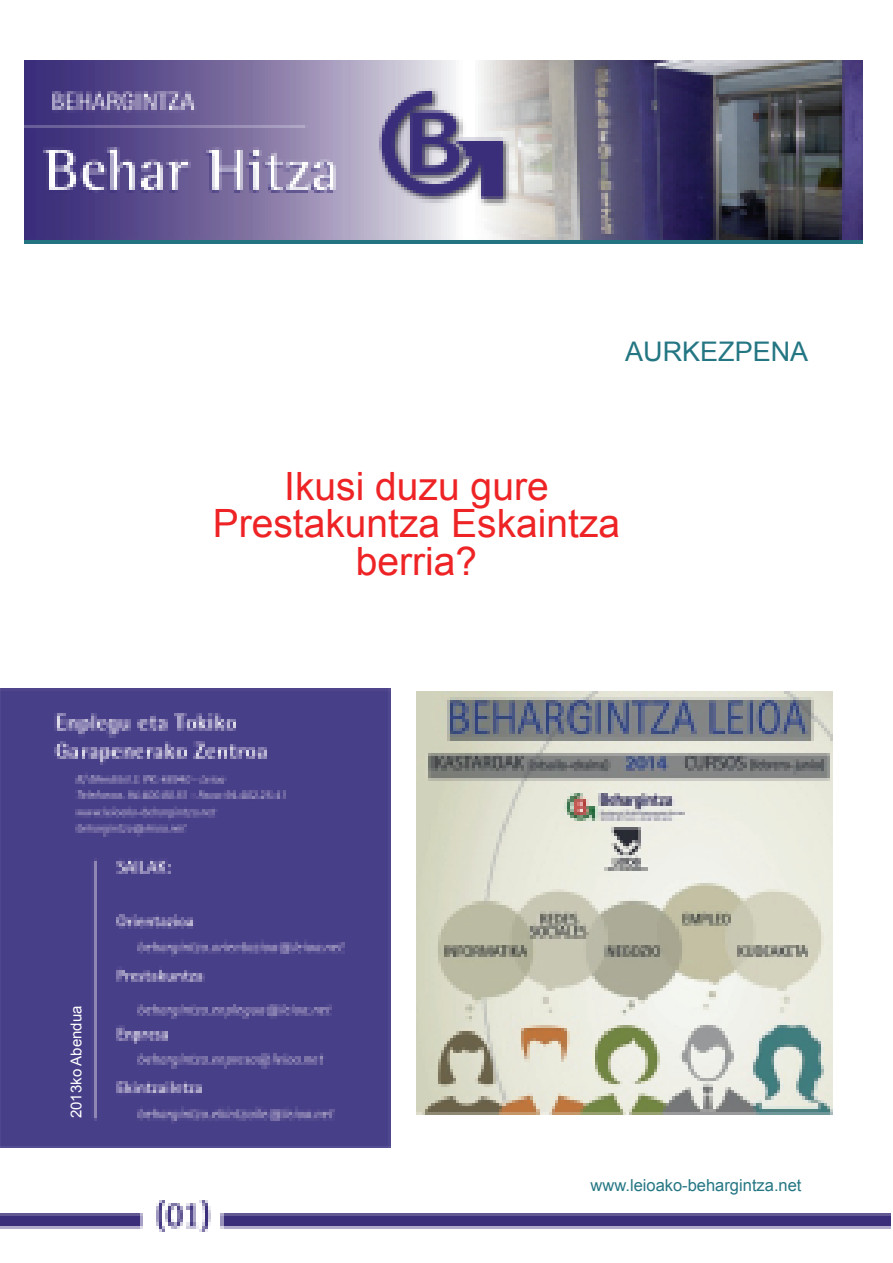
<style>
.page{position:relative;width:893px;height:1263px;background:#fff}
.page>*{position:absolute;margin:0;border:0;box-sizing:border-box;transform-origin:0 0}
.t1{font:39px/37.5px "Arial";color:#ee2325;text-align:center}
.t2{font:27px "Arial";color:#247683}
.t3{font:16.5px "Arial";color:#247683}
.t4{font:15px "Arial";color:#fff}
</style>
<div class="page">
<img style="left:0;top:689px;width:390px;height:459px">
<img style="left:24px;top:60px;width:838px;height:183px">
<img style="left:0;top:1200px;width:890px;height:31px">
<img style="left:416px;top:691px;width:417px;height:423px">
<p class="t2" style="left:625px;top:336px;width:185px">AURKEZPENA</p>
<p class="t1" style="left:213px;top:467px;width:409px">Ikusi duzu gure<br>Prestakuntza Eskaintza berria?</p>
<p class="t4" style="left:67px;top:1118px;width:114px;rotate:-90deg">2013ko Abendua</p>
<p class="t3" style="left:591px;top:1176px;width:212px">www.leioako-behargintza.net</p>
</div>
